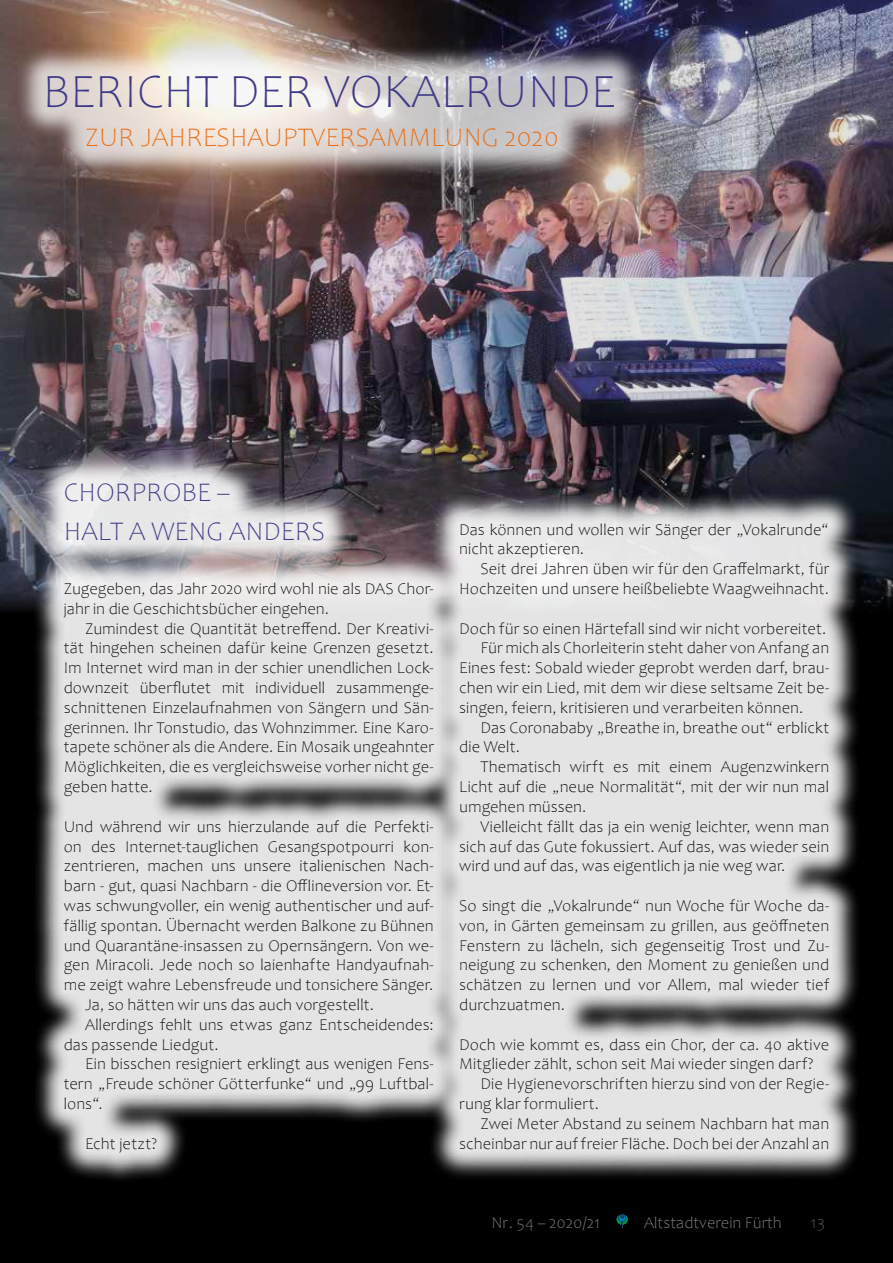
<style>
.page{position:relative;width:893px;height:1263px;background:#fff}
.page>*{position:absolute;margin:0;border:0;box-sizing:border-box;transform-origin:0 0}
.t1{font:300 48px "Candara";color:#3e3987}
.t2{font:300 27px "Candara";color:#ea6d11}
.t3{font:300 27px/39px "Candara";color:#3e3987}
.t4{font:300 16.5px/19.8px "Candara";letter-spacing:.005em;color:#000}
.t5{font:300 16.5px "Candara";color:#878787}
.t6{font:300 16.5px "Candara";color:#646363}
</style>
<div class="page">
<div style="left:0;top:563px;width:893px;height:700px;background:#000"></div>
<svg style="left:617px;top:1214px;width:11px;height:13px"></svg>
<img style="left:0;top:0;width:893px;height:611px">
<div style="left:15px;top:44px;width:631px;height:135px;background:#fff;opacity:.75"></div>
<div style="left:428px;top:492px;width:433px;height:689px;background:#fff;opacity:.9"></div>
<div style="left:32px;top:452px;width:434px;height:731px;background:#fff;opacity:.9"></div>
<h1 class="t1" style="left:43px;top:65px;width:574px">BERICHT DER VOKALRUNDE</h1>
<h2 class="t2" style="left:85px;top:122px;width:475px">ZUR JAHRESHAUPTVERSAMMLUNG 2020</h2>
<h2 class="t3" style="left:64px;top:473px;width:263px">CHORPROBE –<br>HALT A WENG ANDERS</h2>
<p class="t4" style="left:64px;top:579px;width:371px">Zugegeben, das Jahr 2020 wird wohl nie als DAS Chor&shy;jahr in die Geschichtsbücher eingehen.</p>
<p class="t4" style="left:64px;top:619px;width:371px;text-align:justify;text-indent:21px">Zumindest die Quantität betreffend. Der Kreativi&shy;tät hingehen scheinen dafür keine Grenzen gesetzt.<br>Im Internet wird man in der schier unendlichen Lock&shy;downzeit überflutet mit individuell zusammenge&shy;schnittenen Einzelaufnahmen von Sängern und Sän&shy;gerinnen. Ihr Tonstudio, das Wohnzimmer. Eine Karo&shy;tapete schöner als die Andere. Ein Mosaik ungeahnter Möglichkeiten, die es vergleichsweise vorher nicht ge&shy;geben hatte.</p>
<p class="t4" style="left:64px;top:817px;width:371px">Und während wir uns hierzulande auf die Perfekti-</p>
<p class="t4" style="left:64px;top:836px;width:371px">on des Internet-tauglichen Gesangspotpourri kon-</p>
<p class="t4" style="left:64px;top:856px;width:371px">zentrieren, machen uns unsere italienischen Nach-</p>
<p class="t4" style="left:64px;top:876px;width:371px">barn - gut, quasi Nachbarn - die Offlineversion vor. Et-</p>
<p class="t4" style="left:64px;top:896px;width:371px">was schwungvoller, ein wenig authentischer und auf-</p>
<p class="t4" style="left:64px;top:916px;width:371px">fällig spontan. Übernacht werden Balkone zu Bühnen</p>
<p class="t4" style="left:64px;top:935px;width:371px">und Quarantäne-insassen zu Opernsängern. Von we-</p>
<p class="t4" style="left:64px;top:955px;width:371px">gen Miracoli. Jede noch so laienhafte Handyaufnah-</p>
<p class="t4" style="left:64px;top:975px;width:371px">me zeigt wahre Lebensfreude und tonsichere Sänger.</p>
<p class="t4" style="left:85px;top:995px;width:291px">Ja, so hätten wir uns das auch vorgestellt.</p>
<p class="t4" style="left:85px;top:1015px;width:350px">Allerdings fehlt uns etwas ganz Entscheidendes:</p>
<p class="t4" style="left:64px;top:1034px;width:156px">das passende Liedgut.</p>
<p class="t4" style="left:85px;top:1054px;width:350px">Ein bisschen resigniert erklingt aus wenigen Fens-</p>
<p class="t4" style="left:64px;top:1074px;width:371px">tern „Freude schöner Götterfunke“ und „99 Luftbal-</p>
<p class="t4" style="left:64px;top:1094px;width:40px">lons“.</p>
<p class="t4" style="left:85px;top:1133px;width:74px">Echt jetzt?</p>
<p class="t4" style="left:459px;top:520px;width:371px">Das können und wollen wir Sänger der „Vokalrunde“ nicht akzeptieren.</p>
<p class="t4" style="left:459px;top:559px;width:371px;text-align:right">Seit drei Jahren üben wir für den Graffelmarkt, für<br>Hochzeiten und unsere heißbeliebte Waagweihnacht.</p>
<p class="t4" style="left:459px;top:619px;width:369px">Doch für so einen Härtefall sind wir nicht vorbereitet.</p>
<p class="t4" style="left:480px;top:638px;width:350px">Für mich als Chorleiterin steht daher von Anfang an</p>
<p class="t4" style="left:459px;top:658px;width:371px">Eines fest: Sobald wieder geprobt werden darf, brau-</p>
<p class="t4" style="left:459px;top:678px;width:371px">chen wir ein Lied, mit dem wir diese seltsame Zeit be-</p>
<p class="t4" style="left:459px;top:698px;width:345px">singen, feiern, kritisieren und verarbeiten können.</p>
<p class="t4" style="left:480px;top:718px;width:350px">Das Coronababy „Breathe in, breathe out“ erblickt</p>
<p class="t4" style="left:459px;top:737px;width:62px">die Welt.</p>
<p class="t4" style="left:480px;top:757px;width:350px">Thematisch wirft es mit einem Augenzwinkern</p>
<p class="t4" style="left:459px;top:777px;width:371px">Licht auf die „neue Normalität“, mit der wir nun mal</p>
<p class="t4" style="left:459px;top:797px;width:128px">umgehen müssen.</p>
<p class="t4" style="left:480px;top:817px;width:350px">Vielleicht fällt das ja ein wenig leichter, wenn man</p>
<p class="t4" style="left:459px;top:836px;width:371px">sich auf das Gute fokussiert. Auf das, was wieder sein</p>
<p class="t4" style="left:459px;top:856px;width:328px">wird und auf das, was eigentlich ja nie weg war.</p>
<p class="t4" style="left:459px;top:896px;width:371px;text-align:justify">So singt die „Vokalrunde“ nun Woche für Woche da&shy;von, in Gärten gemeinsam zu grillen, aus geöffneten Fenstern zu lächeln, sich gegenseitig Trost und Zu&shy;neigung zu schenken, den Moment zu genießen und schätzen zu lernen und vor Allem, mal wieder tief durchzuatmen.</p>
<p class="t4" style="left:459px;top:1034px;width:371px">Doch wie kommt es, dass ein Chor, der ca. 40 aktive</p>
<p class="t4" style="left:459px;top:1054px;width:356px">Mitglieder zählt, schon seit Mai wieder singen darf?</p>
<p class="t4" style="left:480px;top:1074px;width:350px">Die Hygienevorschriften hierzu sind von der Regie-</p>
<p class="t4" style="left:459px;top:1094px;width:141px">rung klar formuliert.</p>
<p class="t4" style="left:480px;top:1114px;width:350px">Zwei Meter Abstand zu seinem Nachbarn hat man</p>
<p class="t4" style="left:459px;top:1133px;width:371px">scheinbar nur auf freier Fläche. Doch bei der Anzahl an</p>
<p class="t5" style="left:491px;top:1213px;width:110px">Nr. 54 – 2020/21</p>
<p class="t5" style="left:644px;top:1213px;width:139px">Altstadtverein Fürth</p>
<p class="t6" style="left:811px;top:1213px;width:16px">13</p>
</div>
